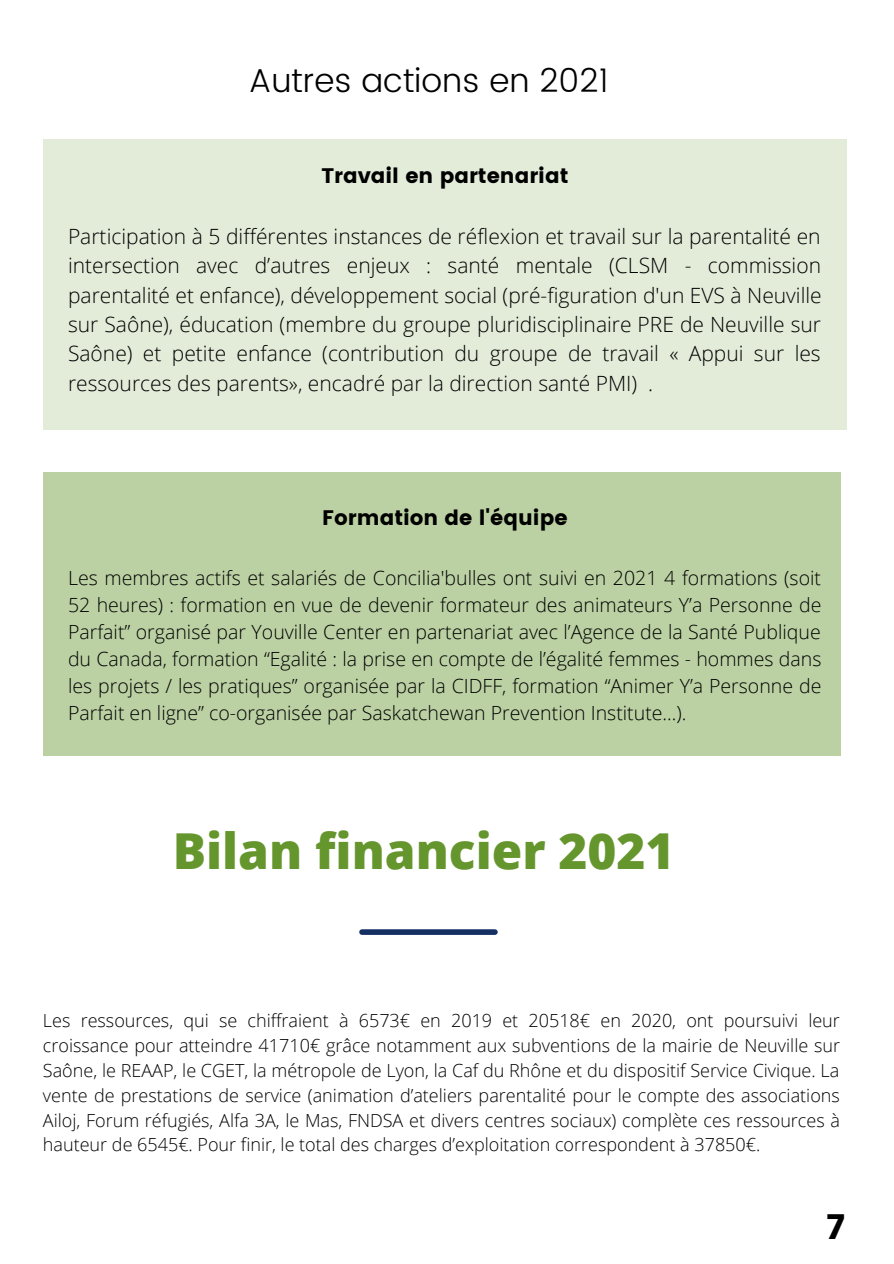
<style>
.page{position:relative;width:894px;height:1264px;background:#fff}
.page>*{position:absolute;margin:0;border:0;box-sizing:border-box;transform-origin:0 0}
.t1{font:800 49.5px "Open Sans";color:#65962d}
.t2{font:34.35px "Poppins";color:#000}
.t3{font:300 33px "Poppins";color:#000}
.t4{font:300 21px/29.2px "Open Sans";color:#000;text-align:justify}
.t5{font:21px "Poppins";color:#000}
.t6{font:300 19.5px/27px "Open Sans";color:#000;text-align:justify}
.t7{font:300 18px/24.8px "Open Sans";color:#000;text-align:justify}
</style>
<div class="page">
<div style="left:43px;top:139px;width:803px;height:290px;background:#e3ecd9"></div>
<div style="left:43px;top:471px;width:797px;height:284px;background:#bbd1a3"></div>
<div style="left:362px;top:929px;width:133px;height:5px;background:#142f62"></div>
<h3 class="t3" style="left:249px;top:61px;width:361px">Autres actions en 2021</h3>
<p class="t5" style="left:321px;top:164px;width:248px">Travail en partenariat</p>
<p class="t4" style="left:68px;top:221px;width:755px">Participation à 5 différentes instances de réflexion et travail sur la parentalité en intersection avec d’autres enjeux : santé mentale (CLSM - commission parentalité et enfance), développement social (pré-figuration d'un EVS à Neuville sur Saône), éducation (membre du groupe pluridisciplinaire PRE de Neuville sur Saône) et petite enfance (contribution du groupe de travail « Appui sur les ressources des parents», encadré par la direction santé PMI) .</p>
<p class="t5" style="left:322px;top:506px;width:247px">Formation de l'équipe</p>
<p class="t6" style="left:68px;top:564px;width:754px">Les membres actifs et salariés de Concilia'bulles ont suivi en 2021 4 formations (soit 52 heures) : formation en vue de devenir formateur des animateurs Y’a Personne de Parfait” organisé par Youville Center en partenariat avec l’Agence de la Santé Publique du Canada, formation “Egalité : la prise en compte de l’égalité femmes - hommes dans les projets / les pratiques” organisée par la CIDFF, formation “Animer Y’a Personne de Parfait en ligne” co-organisée par Saskatchewan Prevention Institute…).</p>
<h1 class="t1" style="left:173px;top:816px;width:503px">Bilan financier 2021</h1>
<p class="t7" style="left:43px;top:1008px;width:798px">Les ressources, qui se chiffraient à 6573€ en 2019 et 20518€ en 2020, ont poursuivi leur croissance pour atteindre 41710€ grâce notamment aux subventions de la mairie de Neuville sur Saône, le REAAP, le CGET, la métropole de Lyon, la Caf du Rhône et du dispositif Service Civique. La vente de prestations de service (animation d’ateliers parentalité pour le compte des associations Ailoj, Forum réfugiés, Alfa 3A, le Mas, FNDSA et divers centres sociaux) complète ces ressources à hauteur de 6545€. Pour finir, le total des charges d’exploitation correspondent à 37850€.</p>
<h2 class="t2" style="left:826px;top:1206px;width:21px">7</h2>
</div>
